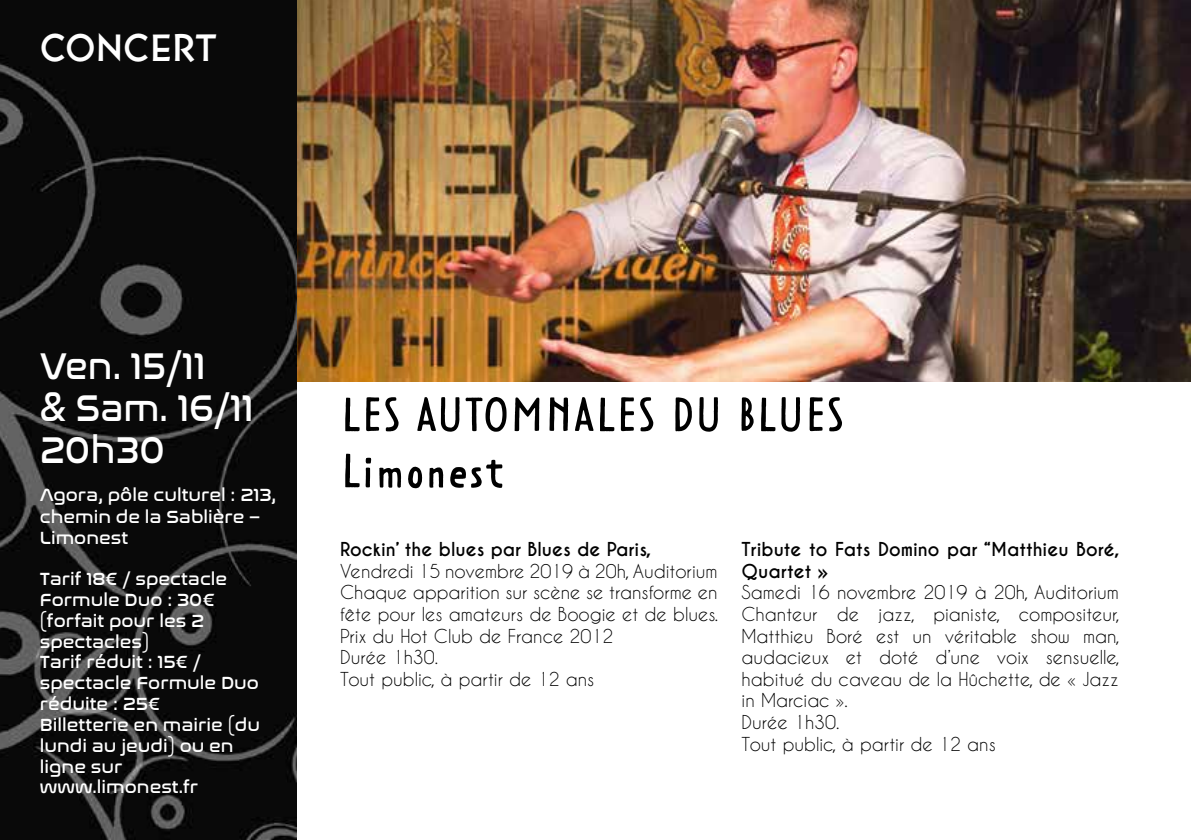
<style>
.page{position:relative;width:1191px;height:840px;background:#fff}
.page>*{position:absolute;margin:0;border:0;box-sizing:border-box;transform-origin:0 0}
.t1{font:50px/56px "Tomarik Poster";color:#000}
.t2{font:500 40px "Bernhard Got URW";letter-spacing:-.005em;color:#fff}
.t3{font:38px/42px "Nasalization Rg";color:#fff;scale:.92 1}
.t4{font:18px/21.6px "Caviar Dreams";color:#000}
.t5{font:18px/20.8px "Nasalization Rg";color:#fff}
.t6{font:700 18px/21.6px "Caviar Dreams";color:#000}
</style>
<div class="page">
<img style="left:297px;top:0;width:894px;height:381px">
<img style="left:0;top:0;width:297px;height:839px">
<h2 class="t2" style="left:40px;top:25px;width:178px">CONCERT</h2>
<h3 class="t3" style="left:40px;top:339px;width:234px">Ven. 15/11<br>&amp; Sam. 16/11<br>20h30</h3>
<p class="t5" style="left:40px;top:481px;width:238px">Agora, pôle culturel : 213, chemin de la Sablière –<br>Limonest</p>
<p class="t5" style="left:40px;top:565px;width:222px">Tarif 18€ / spectacle<br>Formule Duo : 30€ (forfait pour les 2 spectacles)<br>Tarif réduit : 15€ / spectacle Formule Duo réduite : 25€<br>Billetterie en mairie (du lundi au jeudi) ou en ligne sur www.limonest.fr</p>
<h1 class="t1" style="left:340px;top:384px;width:506px">LES AUTOMNALES DU BLUES<br>Limonest</h1>
<p class="t6" style="left:340px;top:538px;width:312px">Rockin’ the blues par Blues de Paris,</p>
<p class="t4" style="left:340px;top:559px;width:379px">Vendredi 15 novembre 2019 à 20h, Auditorium Chaque apparition sur scène se transforme en fête pour les amateurs de Boogie et de blues.<br>Prix du Hot Club de France 2012<br>Durée 1h30.<br>Tout public, à partir de 12 ans</p>
<p class="t6" style="left:741px;top:538px;width:379px">Tribute to Fats Domino par “Matthieu Boré,<br>Quartet »</p>
<p class="t4" style="left:741px;top:581px;width:379px">Samedi 16 novembre 2019 à 20h, Auditorium<br>Chanteur de jazz, pianiste, compositeur,<br>Matthieu Boré est un véritable show man, audacieux et doté d’une voix sensuelle, habitué du caveau de la Hûchette, de « Jazz in Marciac ».<br>Durée 1h30.<br>Tout public, à partir de 12 ans</p>
</div>
